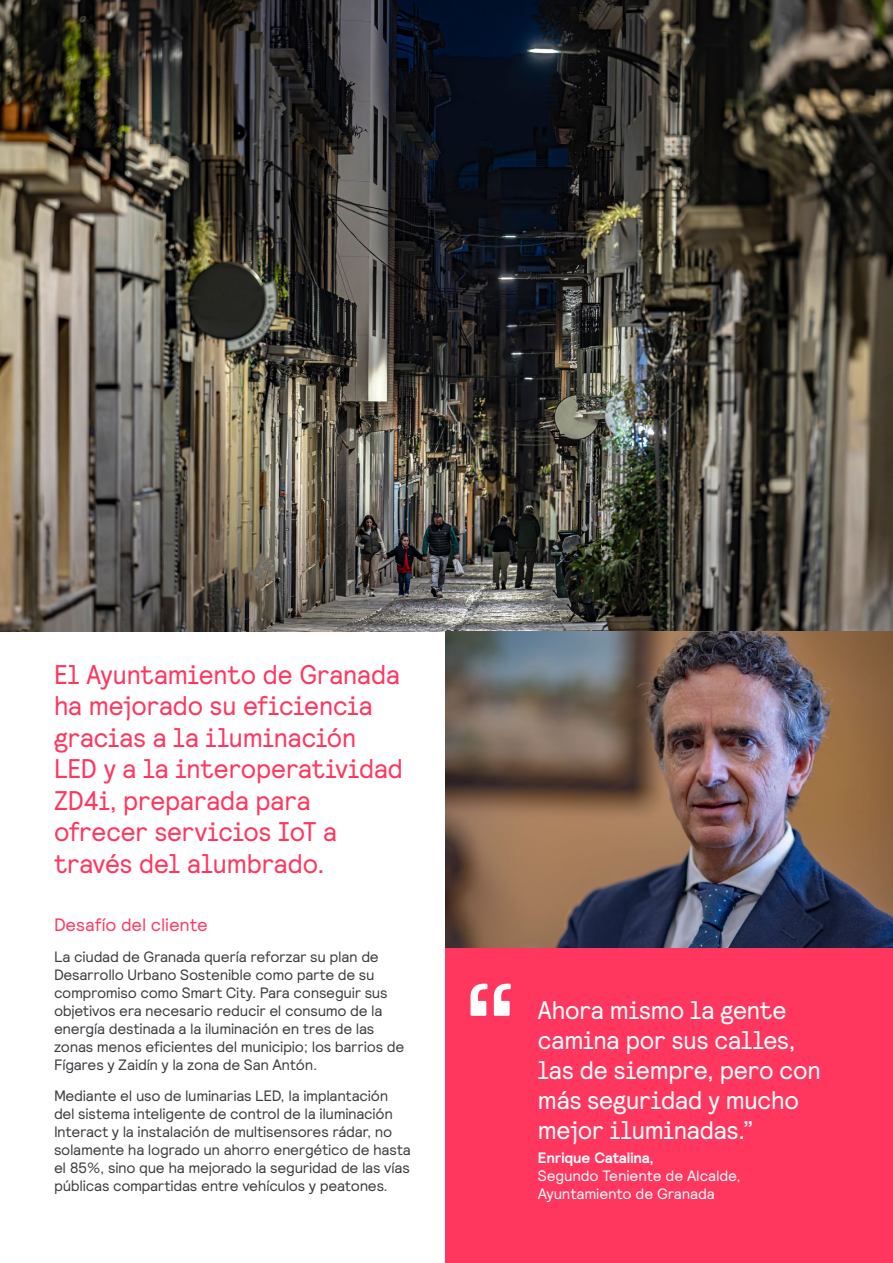
<style>
.page{position:relative;width:893px;height:1263px;background:#fff}
.page>*{position:absolute;margin:0;border:0;box-sizing:border-box;transform-origin:0 0}
.t1{font:155.25px "Signify Relative";color:#fff}
.t2{font:27px/31.5px "Signify Relative Faux";letter-spacing:-.005em;color:#ff375f}
.t3{font:25.5px/30px "Signify Relative Faux";letter-spacing:-.01em;color:#fff}
.t4{font:18px "Signify Relative";letter-spacing:-.005em;color:#ff375f}
.t5{font:15px/18px "Signify Relative";letter-spacing:-.02em;color:#3c3c41}
.t6{font:15px/18px "Signify Relative";letter-spacing:-.01em;color:#fff}
.t7{font:700 15px "Signify Relative";letter-spacing:-.005em;color:#fff}
</style>
<div class="page">
<div style="left:446px;top:946px;width:447px;height:317px;background:#ff375f"></div>
<img style="left:0;top:0;width:893px;height:632px">
<img style="left:446px;top:632px;width:447px;height:315px">
<h2 class="t2" style="left:54px;top:658px;width:350px">El Ayuntamiento de Granada ha mejorado su eficiencia gracias a la iluminación<br>LED y a la interoperatividad<br>ZD4i, preparada para ofrecer servicios IoT a través del alumbrado.</h2>
<p class="t4" style="left:54px;top:913px;width:155px">Desafío del cliente</p>
<p class="t5" style="left:54px;top:947px;width:352px">La ciudad de Granada quería reforzar su plan de Desarrollo Urbano Sostenible como parte de su compromiso como Smart City. Para conseguir sus objetivos era necesario reducir el consumo de la energía destinada a la iluminación en tres de las zonas menos eficientes del municipio; los barrios de Fígares y Zaidín y la zona de San Antón.</p>
<p class="t5" style="left:54px;top:1086px;width:358px">Mediante el uso de luminarias LED, la implantación del sistema inteligente de control de la iluminación Interact y la instalación de multisensores rádar, no solamente ha logrado un ahorro energético de hasta el 85%, sino que ha mejorado la seguridad de las vías públicas compartidas entre vehículos y peatones.</p>
<h1 class="t1" style="left:459px;top:937px;width:65px">“</h1>
<h3 class="t3" style="left:538px;top:994px;width:284px">Ahora mismo la gente camina por sus calles, las de siempre, pero con más seguridad y mucho mejor iluminadas.”</h3>
<p class="t7" style="left:538px;top:1148px;width:118px">Enrique Catalina,</p>
<p class="t6" style="left:538px;top:1166px;width:204px">Segundo Teniente de Alcalde,<br>Ayuntamiento de Granada</p>
</div>
